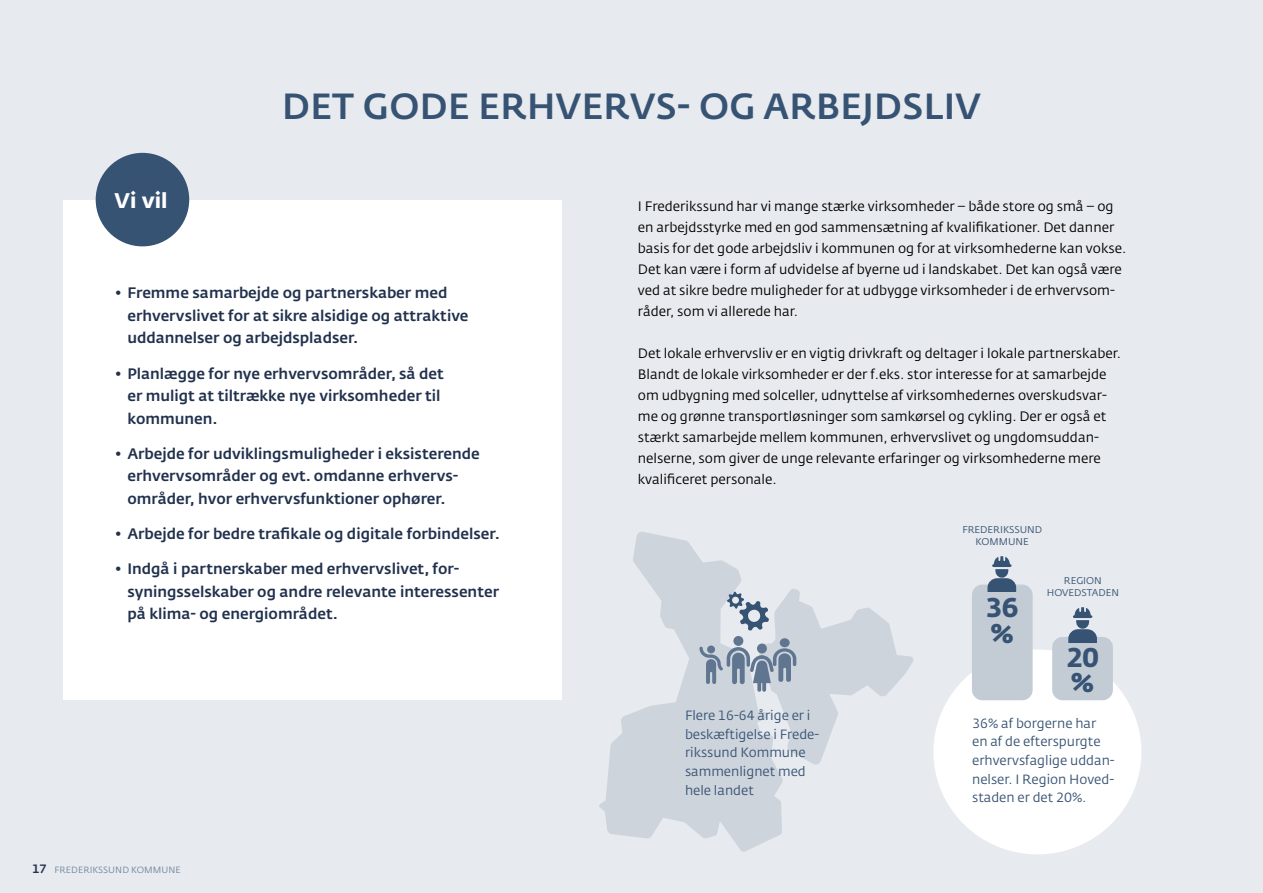
<style>
.page{position:relative;width:1263px;height:893px;background:#e7eaee}
.page>*{position:absolute;margin:0;border:0;box-sizing:border-box;transform-origin:0 0}
.Tema_stor_rub_h1{font:500 36px "Fedra Sans Std";letter-spacing:.01em;color:#375374}
.t1{font:700 27px/25.5px "Fedra Sans Std";color:#375374}
.Brød{font:700 21px "Fedra Sans Std";color:#fff}
.t2{font:500 15px/22.5px "Fedra Sans Std";color:#21314d}
.Brød-2{font:13.5px/21px "Fedra Sans Std";color:#000}
.t3{font:13.2px/18.8px "Fedra Sans Std";color:#375374}
.t4{font:9.75px/12px "Fedra Sans Std";color:#375374;text-align:center}
.t5{font:9px "Fedra Sans Std";letter-spacing:.01em;color:#73879e}
.s1{font-weight:700}
.s2{font-weight:500;font-size:12px;color:#21314d}
</style>
<div class="page">
<div style="left:64px;top:200px;width:498px;height:499px;background:#fff"></div>
<div style="left:96px;top:153px;width:93px;height:93px;background:#375374;border-radius:50%"></div>
<div style="left:933px;top:649px;width:208px;height:205px;background:#fff;border-radius:50%"></div>
<div style="left:972px;top:585px;width:61px;height:115px;background:#c3cbd5;border-radius:10px"></div>
<div style="left:1052px;top:637px;width:61px;height:63px;background:#c3cbd5;border-radius:10px"></div>
<svg style="left:987px;top:556px;width:29px;height:36px"></svg>
<svg style="left:1068px;top:607px;width:29px;height:36px"></svg>
<svg style="left:599px;top:532px;width:184px;height:320px;fill:#cdd4dc"></svg>
<svg style="left:699px;top:588px;width:214px;height:177px"></svg>
<h1 class="Tema_stor_rub_h1" style="left:282px;top:84px;width:700px">DET GODE ERHVERVS- OG ARBEJDSLIV</h1>
<p class="Brød" style="left:115px;top:187px;width:54px">Vi vil</p>
<p class="t2" style="left:127px;top:282px;width:343px;text-indent:-13px"><span class="s1">•</span> Fremme samarbejde og partnerskaber med erhvervslivet for at sikre alsidige og attraktive uddannelser og arbejdspladser.</p>
<p class="t2" style="left:127px;top:362px;width:318px;text-indent:-13px"><span class="s1">•</span> Planlægge for nye erhvervsområder, så det er muligt at tiltrække nye virksomheder til kommunen.</p>
<p class="t2" style="left:127px;top:442px;width:354px;text-indent:-13px"><span class="s1">•</span> Arbejde for udviklingsmuligheder i eksisterende erhvervsområder og evt. omdanne erhvervs&shy;områder, hvor erhvervsfunktioner ophører.</p>
<p class="t2" style="left:115px;top:523px;width:387px"><span class="s1">•</span> Arbejde for bedre trafikale og digitale forbindelser.</p>
<p class="t2" style="left:127px;top:558px;width:373px;text-indent:-13px"><span class="s1">•</span> Indgå i partnerskaber med erhvervslivet, for&shy;syningsselskaber og andre relevante interessenter på klima- og energiområdet.</p>
<p class="t5" style="left:32px;top:864px;width:150px"><span class="s2">17</span> FREDERIKSSUND KOMMUNE</p>
<p class="Brød-2" style="left:638px;top:196px;width:490px">I Frederikssund har vi mange stærke virksomheder – både store og små – og en arbejdsstyrke med en god sammensætning af kvalifikationer. Det danner basis for det gode arbejdsliv i kommunen og for at virksomhederne kan vokse.<br>Det kan være i form af udvidelse af byerne ud i landskabet. Det kan også være ved at sikre bedre muligheder for at udbygge virksomheder i de erhvervsom&shy;råder, som vi allerede har.</p>
<p class="Brød-2" style="left:638px;top:343px;width:485px">Det lokale erhvervsliv er en vigtig drivkraft og deltager i lokale partnerskaber.<br>Blandt de lokale virksomheder er der f.eks. stor interesse for at samarbejde om udbygning med solceller, udnyttelse af virksomhedernes overskudsvar&shy;me og grønne transportløsninger som samkørsel og cykling. Der er også et stærkt samarbejde mellem kommunen, erhvervslivet og ungdomsuddan&shy;nelserne, som giver de unge relevante erfaringer og virksomhederne mere kvalificeret personale.</p>
<p class="t4" style="left:962px;top:524px;width:81px">FREDERIKSSUND<br>KOMMUNE</p>
<p class="t3" style="left:685px;top:706px;width:136px">Flere 16-64 årige er i beskæftigelse i Frede&shy;rikssund Kommune sammenlignet med hele landet</p>
<h2 class="t1" style="left:986px;top:595px;width:34px">36 %</h2>
<p class="t4" style="left:1047px;top:574px;width:74px">REGION<br>HOVEDSTADEN</p>
<h2 class="t1" style="left:1066px;top:644px;width:34px">20 %</h2>
<p class="t3" style="left:972px;top:714px;width:144px">36% af borgerne har en af de efterspurgte erhvervsfaglige uddan&shy;nelser. I Region Hoved&shy;staden er det 20%.</p>
</div>
